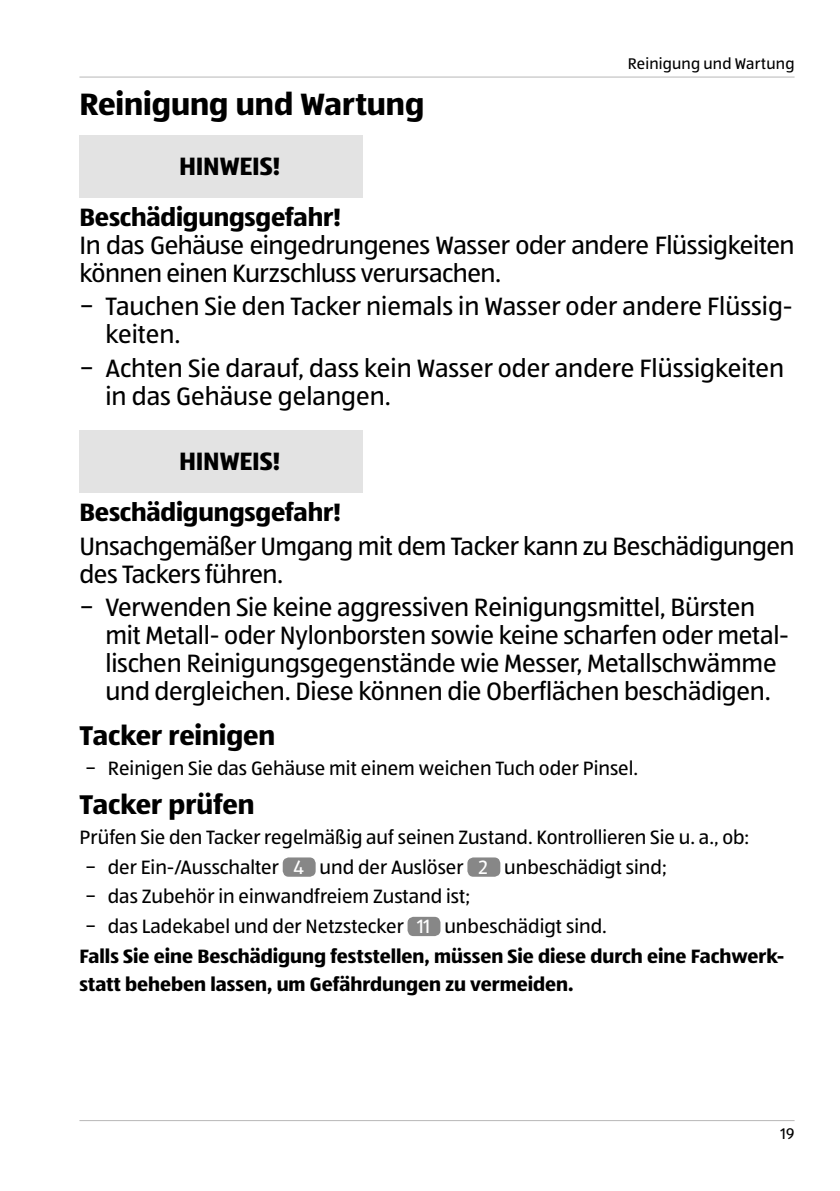
<style>
.page{position:relative;width:840px;height:1191px;background:#fff}
.page>*{position:absolute;margin:0;border:0;box-sizing:border-box;transform-origin:0 0}
.t1{font:700 32px "ALDISUEDOT";color:#000}
.t2{font:700 28px "ALDISUEDOT";color:#000}
.t3{font:26px/28px "ALDISUEDOT";letter-spacing:-.01em;color:#000}
.t4{font:700 26px/51px "ALDISUEDOT";letter-spacing:-.005em;color:#000}
.t5{font:20px/29.4px "ALDISUEDOT";color:#000}
.t6{font:16px "ALDISUEDOT";letter-spacing:.01em;color:#000}
.s1{color:#fff}
.s2{font-weight:700}
</style>
<div class="page">
<hr style="left:79px;top:77px;width:715px;height:1px;background:#b8b7b7">
<hr style="left:79px;top:1120px;width:715px;height:1px;background:#b8b7b7">
<div style="left:79px;top:135px;width:284px;height:62px;background:#e3e3e3"></div>
<div style="left:79px;top:430px;width:284px;height:62px;background:#e3e3e3"></div>
<div style="left:282px;top:857px;width:33px;height:19px;background:#878787;border-radius:6px"></div>
<div style="left:467px;top:857px;width:33px;height:19px;background:#878787;border-radius:6px"></div>
<div style="left:407px;top:916px;width:33px;height:20px;background:#878787;border-radius:6px"></div>
<p class="t6" style="left:627px;top:53px;width:168px">Reinigung und Wartung</p>
<p class="t1" style="left:79px;top:83px;width:346px">Reinigung und Wartung</p>
<p class="t4" style="left:79px;top:140px;width:263px;text-indent:100px">HINWEIS!<br>Beschädigungsgefahr!</p>
<p class="t3" style="left:79px;top:230px;width:716px">In das Gehäuse eingedrungenes Wasser oder andere Flüssigkeiten können einen Kurzschluss verursachen.</p>
<p class="t3" style="left:105px;top:292px;width:688px;text-indent:-26px">− Tauchen Sie den Tacker niemals in Wasser oder andere Flüssig&shy;keiten.</p>
<p class="t3" style="left:105px;top:353px;width:680px;text-indent:-26px">− Achten Sie darauf, dass kein Wasser oder andere Flüssigkeiten in das Gehäuse gelangen.</p>
<p class="t4" style="left:79px;top:435px;width:263px;text-indent:100px">HINWEIS!<br>Beschädigungsgefahr!</p>
<p class="t3" style="left:79px;top:531px;width:716px">Unsachgemäßer Umgang mit dem Tacker kann zu Beschädigungen des Tackers führen.</p>
<p class="t3" style="left:105px;top:593px;width:684px;text-indent:-26px">− Verwenden Sie keine aggressiven Reinigungsmittel, Bürsten mit Metall- oder Nylonborsten sowie keine scharfen oder metal&shy;lischen Reinigungsgegenstände wie Messer, Metallschwämme und dergleichen. Diese können die Oberflächen beschädigen.</p>
<p class="t2" style="left:79px;top:717px;width:197px">Tacker reinigen</p>
<p class="t5" style="left:85px;top:753px;width:554px">− Reinigen Sie das Gehäuse mit einem weichen Tuch oder Pinsel.</p>
<p class="t2" style="left:79px;top:786px;width:176px">Tacker prüfen</p>
<p class="t5" style="left:79px;top:822px;width:706px">Prüfen Sie den Tacker regelmäßig auf seinen Zustand. Kontrollieren Sie u. a., ob:<br>− der Ein-/Ausschalter <span class="s1">4</span> und der Auslöser <span class="s1">2</span> unbeschädigt sind;<br>− das Zubehör in einwandfreiem Zustand ist;<br>− das Ladekabel und der Netzstecker <span class="s1">11</span> unbeschädigt sind.<br><span class="s2">Falls Sie eine Beschädigung feststellen, müssen Sie diese durch eine Fachwerk&shy;statt beheben lassen, um Gefährdungen zu vermeiden.</span></p>
<p class="t6" style="left:780px;top:1123px;width:16px">19</p>
</div>
